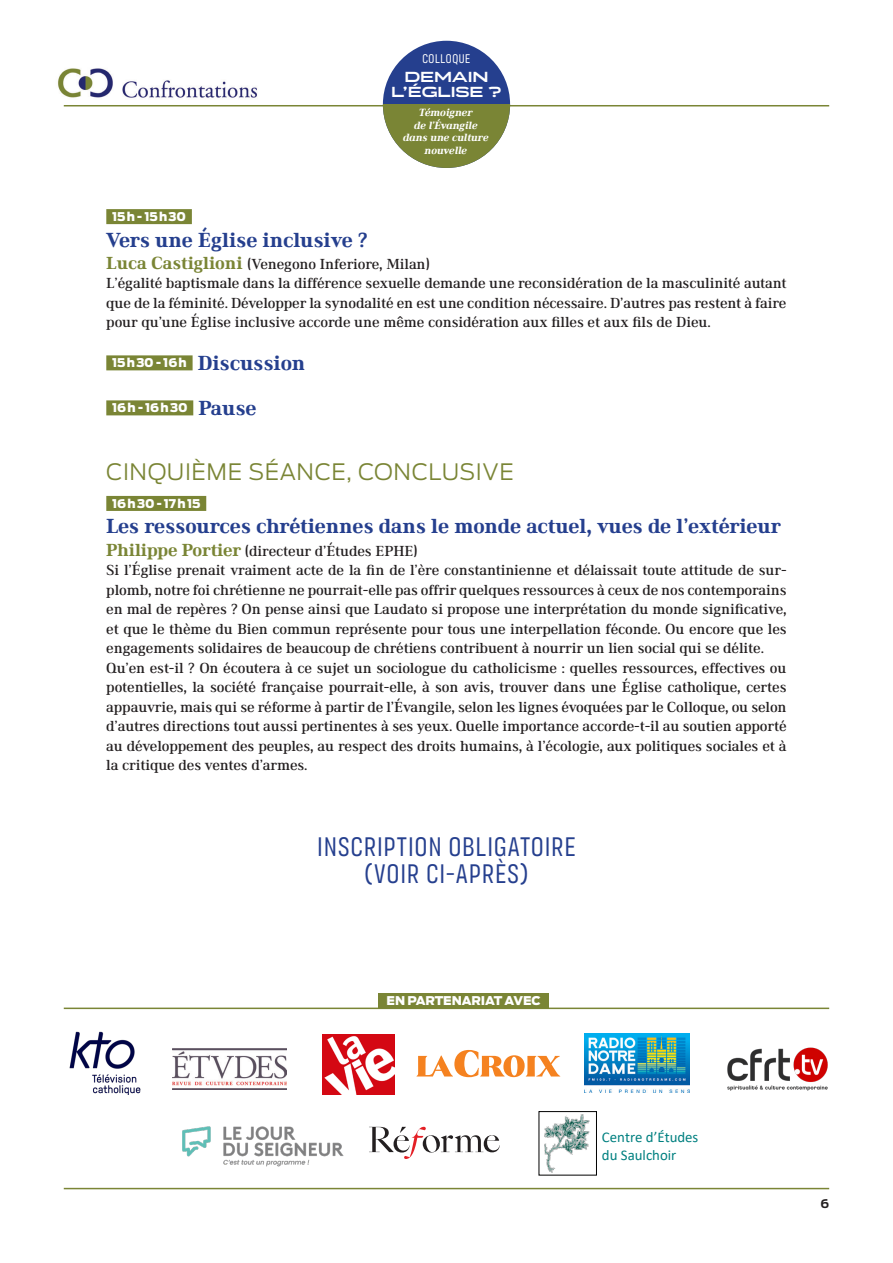
<style>
.page{position:relative;width:893px;height:1263px;background:#fff}
.page>*{position:absolute;margin:0;border:0;box-sizing:border-box;transform-origin:0 0}
.t1{font:27px/27px "Organetto Light Ultra Cnd";letter-spacing:.05em;color:#253f8e;text-align:center}
.SÊANCE{font:300 22.5px "Antenna";letter-spacing:.025em;color:#7a8535}
.THEME{font:800 21px "Ethos";letter-spacing:-.01em;color:#253f8e}
.INTERVENANT{font:500 15px/19.5px "Ethos";letter-spacing:-.01em;color:#231f20;text-align:justify}
.t2{font:14.85px/18.1px "Calibri";color:#008080}
.t3{font:700 expanded 14.7px/15.3px "Organetto";letter-spacing:-.01em;color:#fff;text-align:center}
.t4{font:12.6px "Organetto Light Ultra Cnd";letter-spacing:.05em;color:#fff}
.THEME-2{font:900 12px "Antenna";letter-spacing:.045em;color:#fff}
.THEME-3{font:900 12px "Antenna";letter-spacing:-.01em;color:#fff}
.t5{font:700 12px "Antenna";color:#231f20}
.t6{font:italic 800 10.8px/12.5px "Ethos";letter-spacing:-.015em;color:#fff;text-align:center}
.s1{font-weight:800;font-size:18px;color:#7a8535}
.s2{font-family:"Antenna";font-weight:900;font-size:12px;color:#fff}
.s3{font-family:"Ethos";font-weight:800;font-size:21px;color:#253f8e}
</style>
<div class="page">
<img style="left:58px;top:68px;width:199px;height:30px">
<hr style="left:64px;top:105px;width:765px;height:1px;background:#7a8535">
<div style="left:383px;top:41px;width:127px;height:127px;background:#253f8e;border-radius:50%"></div>
<svg style="left:383px;top:104px;width:127px;height:64px;fill:#7a8535"></svg>
<div style="left:106px;top:209px;width:86px;height:15px;background:#7a8535"></div>
<div style="left:106px;top:355px;width:87px;height:15px;background:#7a8535"></div>
<div style="left:106px;top:400px;width:87px;height:15px;background:#7a8535"></div>
<div style="left:106px;top:496px;width:100px;height:15px;background:#7a8535"></div>
<hr style="left:64px;top:1188px;width:765px;height:1px;background:#7a8535">
<hr style="left:64px;top:1007px;width:765px;height:2px;background:#7a8535">
<img style="left:69px;top:1031px;width:72px;height:64px">
<img style="left:172px;top:1048px;width:114px;height:41px">
<img style="left:323px;top:1035px;width:72px;height:60px">
<svg style="left:369px;top:1127px;width:131px;height:32px"></svg>
<img style="left:585px;top:1033px;width:105px;height:60px">
<img style="left:727px;top:1047px;width:101px;height:44px">
<img style="left:182px;top:1126px;width:162px;height:41px">
<svg style="left:417px;top:1050px;width:143px;height:27px"></svg>
<div style="left:539px;top:1111px;width:58px;height:64px;border:1px solid #000"></div>
<img style="left:544px;top:1114px;width:46px;height:58px">
<div style="left:379px;top:993px;width:170px;height:14px;background:#7a8535"></div>
<p class="t4" style="left:422px;top:51px;width:49px">COLLOQUE</p>
<p class="t3" style="left:391px;top:69px;width:112px">DEMAIN<br>L’ÉGLISE ?</p>
<p class="t6" style="left:403px;top:107px;width:87px">Témoigner<br>de l’Évangile dans une culture nouvelle</p>
<p class="THEME-2" style="left:112px;top:210px;width:75px">15h - 15h30</p>
<p class="THEME" style="left:106px;top:227px;width:263px">Vers une Église inclusive ?</p>
<p class="INTERVENANT" style="left:106px;top:254px;width:325px"><span class="s1">Luca Castiglioni</span> (Venegono Inferiore, Milan)</p>
<p class="INTERVENANT" style="left:106px;top:274px;width:682px">L’égalité baptismale dans la différence sexuelle demande une reconsidération de la masculinité autant que de la féminité. Développer la synodalité en est une condition nécessaire. D’autres pas restent à faire pour qu’une Église inclusive accorde une même considération aux filles et aux fils de Dieu.</p>
<p class="THEME" style="left:112px;top:350px;width:195px"><span class="s2">15h30 - 16h</span> Discussion</p>
<p class="THEME-2" style="left:112px;top:401px;width:146px">16h - 16h30 <span class="s3">Pause</span></p>
<p class="SÊANCE" style="left:106px;top:458px;width:409px">CINQUIÈME SÉANCE, CONCLUSIVE</p>
<p class="THEME-2" style="left:112px;top:496px;width:90px">16h30 - 17h15</p>
<p class="THEME" style="left:106px;top:513px;width:676px">Les ressources chrétiennes dans le monde actuel, vues de l’extérieur</p>
<p class="INTERVENANT" style="left:106px;top:541px;width:313px"><span class="s1">Philippe Portier</span> (directeur d’Études EPHE)</p>
<p class="INTERVENANT" style="left:106px;top:560px;width:682px">Si l’Église prenait vraiment acte de la fin de l’ère constantinienne et délaissait toute attitude de sur&shy;plomb, notre foi chrétienne ne pourrait-elle pas offrir quelques ressources à ceux de nos contemporains en mal de repères ? On pense ainsi que Laudato si propose une interprétation du monde significative, et que le thème du Bien commun représente pour tous une interpellation féconde. Ou encore que les engagements solidaires de beaucoup de chrétiens contribuent à nourrir un lien social qui se délite.</p>
<p class="INTERVENANT" style="left:106px;top:658px;width:682px">Qu’en est-il ? On écoutera à ce sujet un sociologue du catholicisme : quelles ressources, effectives ou potentielles, la société française pourrait-elle, à son avis, trouver dans une Église catholique, certes appauvrie, mais qui se réforme à partir de l’Évangile, selon les lignes évoquées par le Colloque, ou selon d’autres directions tout aussi pertinentes à ses yeux. Quelle importance accorde-t-il au soutien apporté au développement des peuples, au respect des droits humains, à l’écologie, aux politiques sociales et à la critique des ventes d’armes.</p>
<p class="t1" style="left:318px;top:832px;width:259px">INSCRIPTION OBLIGATOIRE (VOIR CI-APRÈS)</p>
<p class="THEME-3" style="left:387px;top:993px;width:156px">EN PARTENARIAT AVEC</p>
<p class="t2" style="left:602px;top:1127px;width:98px">Centre d’Études du Saulchoir</p>
<p class="t5" style="left:820px;top:1196px;width:10px">6</p>
</div>
